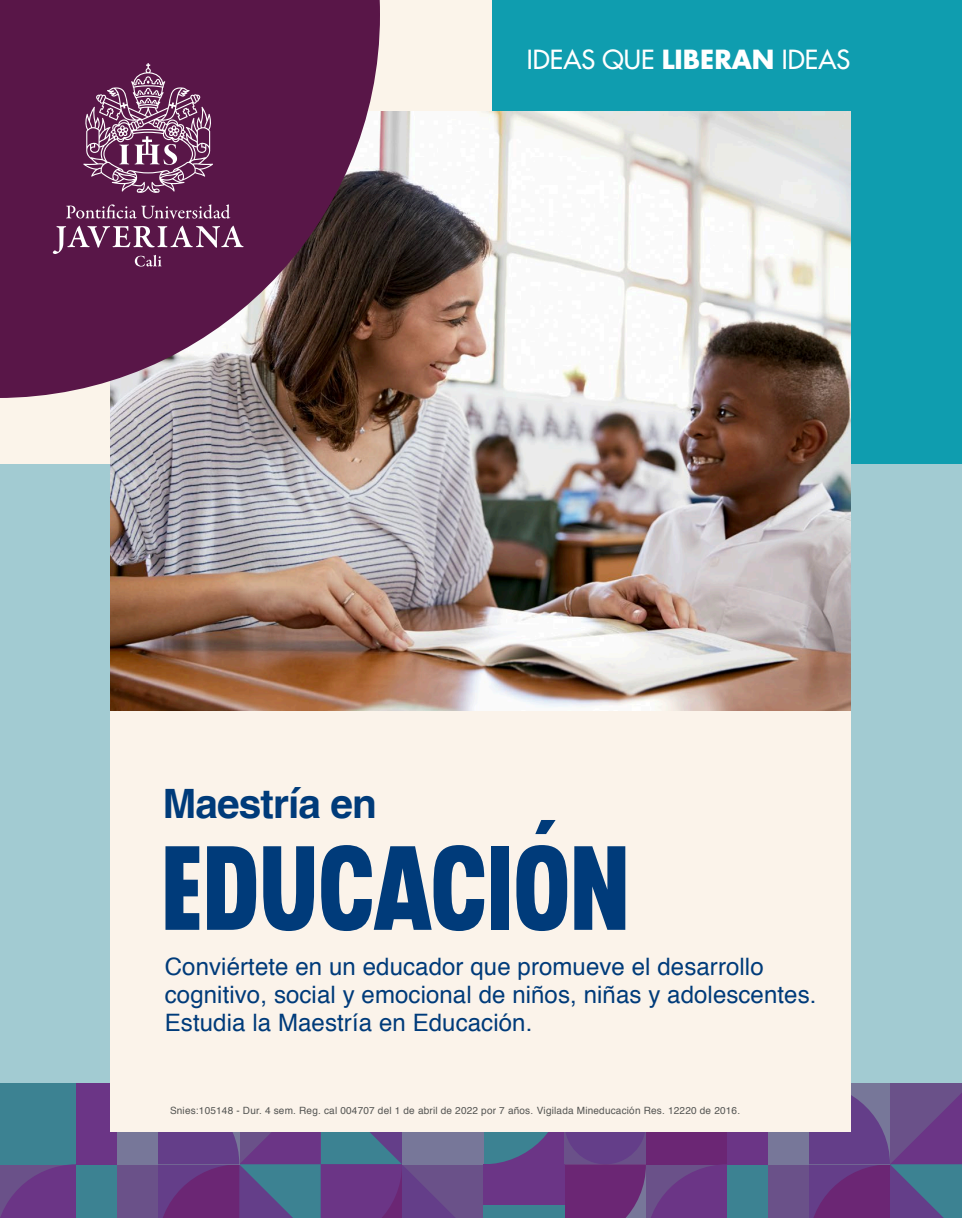
<style>
.page{position:relative;width:962px;height:1218px;background:#fff}
.page>*{position:absolute;margin:0;border:0;box-sizing:border-box;transform-origin:0 0}
.t1{font:119.4px "CHEDROS";letter-spacing:.005em;color:#003b7a}
.t2{font:700 40.4px "Helvetica";letter-spacing:-.02em;color:#003b7a}
.t3{font:500 25.6px "Futura Std";color:#fff}
.t4{font:24px/28px "Helvetica";letter-spacing:.005em;color:#003b7a}
.t5{font:10px "Helvetica";letter-spacing:.02em;color:#535452}
.s1{font-weight:700}
</style>
<div class="page">
<div style="left:0;top:0;width:962px;height:774px;background:#fbf4ea"></div>
<div style="left:492px;top:0;width:470px;height:806px;background:#0f9daf"></div>
<div style="left:0;top:464px;width:962px;height:754px;background:#a2cbd2"></div>
<div style="left:0;top:1083px;width:77px;height:81px;background:#3c8292"></div>
<svg style="left:0;top:1164px;width:77px;height:54px;background:#693e87"></svg>
<div style="left:117px;top:1164px;width:41px;height:54px;background:#6a5189"></div>
<div style="left:77px;top:1164px;width:40px;height:54px;background:#3c8292"></div>
<div style="left:117px;top:1083px;width:41px;height:81px;background:#779"></div>
<div style="left:77px;top:1083px;width:40px;height:81px;background:#6b3586"></div>
<svg style="left:158px;top:1131px;width:569px;height:87px;background:#644887"></svg>
<div style="left:768px;top:1164px;width:41px;height:54px;background:#6a5189"></div>
<div style="left:727px;top:1164px;width:41px;height:54px;background:#3c8292"></div>
<svg style="left:809px;top:1083px;width:153px;height:135px;background:#654b88"></svg>
<div style="left:768px;top:1083px;width:41px;height:81px;background:#779"></div>
<div style="left:727px;top:1083px;width:41px;height:81px;background:#6b3586"></div>
<img style="left:110px;top:111px;width:740px;height:600px">
<div style="left:110px;top:711px;width:740px;height:420px;background:#fbf3ea"></div>
<svg style="left:0;top:0;width:380px;height:398px;background:#5e2a4c"></svg>
<svg style="left:53px;top:63px;width:191px;height:204px;background:#703661"></svg>
<p class="t3" style="left:527px;top:43px;width:325px">IDEAS QUE <span class="s1">LIBERAN</span> IDEAS</p>
<h2 class="t2" style="left:163px;top:779px;width:216px">Maestría en</h2>
<h1 class="t1" style="left:161px;top:820px;width:470px">EDUCACIÓN</h1>
<p class="t4" style="left:165px;top:953px;width:653px">Conviértete en un educador que promueve el desarrollo cognitivo, social y emocional de niños, niñas y adolescentes.<br>Estudia la Maestría en Educación.</p>
<p class="t5" style="left:170px;top:1103px;width:572px">Snies:105148 - Dur. 4 sem. Reg. cal 004707 del 1 de abril de 2022 por 7 años. Vigilada Mineducación Res. 12220 de 2016.</p>
</div>
